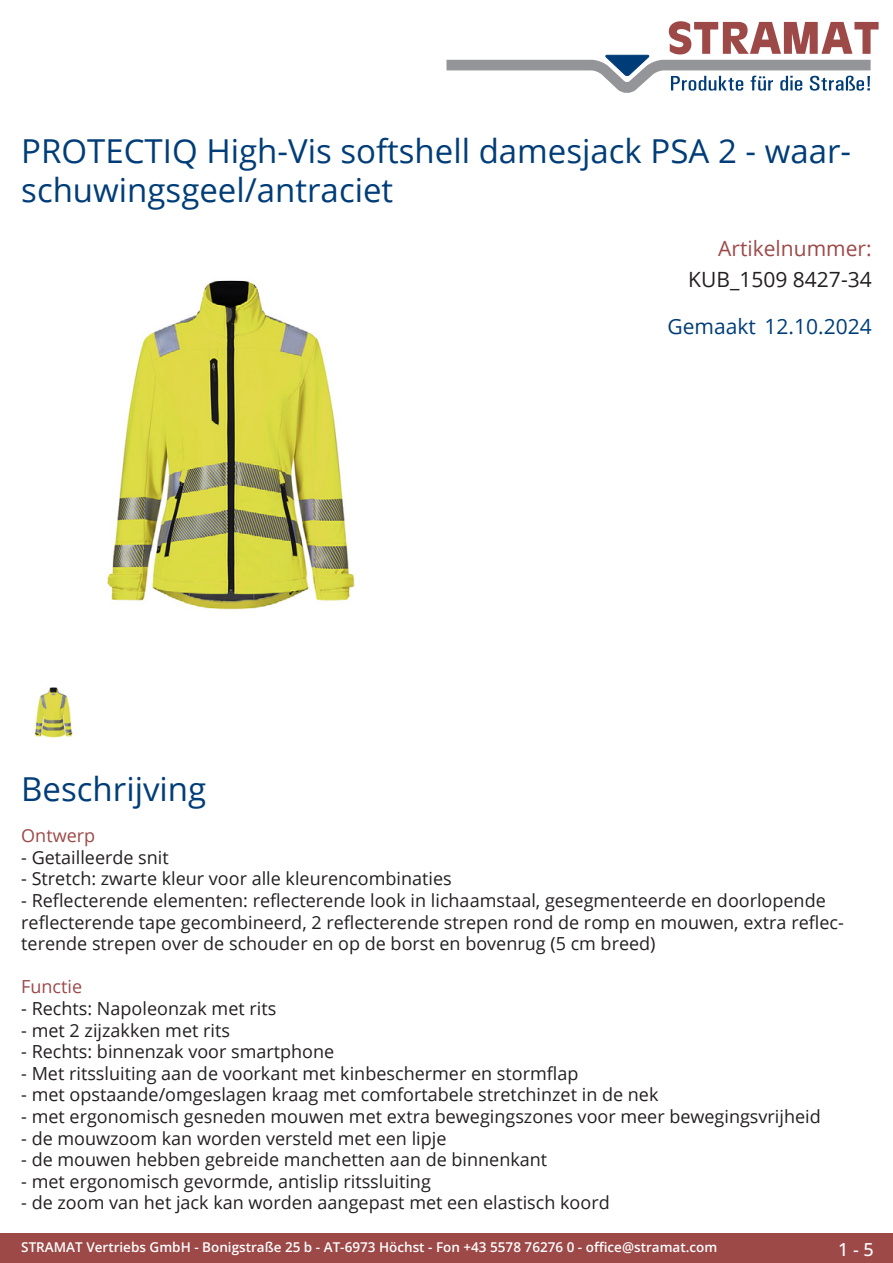
<style>
.page{position:relative;width:893px;height:1263px;background:#fff}
.page>*{position:absolute;margin:0;border:0;box-sizing:border-box;transform-origin:0 0}
.Produkttitel{font:33px/39.6px "Open Sans";color:#003d78}
.Erstellungsdatum{font:21px "Open Sans";color:#003d78}
.TechDaten_Inhalt{font:21px "Open Sans";color:#231f20}
.TechDaten_Überschrif{font:21px "Open Sans";color:#9c4948}
.Beschreibung_Text{font:18px/21.6px "Open Sans";color:#231f20}
.Beschreibung_Text-2{font:18px "Open Sans";color:#9c4948}
.t1{font:500 18px "Open Sans";color:#fff}
.t2{font:600 13.5px "Open Sans";color:#fff}
</style>
<div class="page">
<div style="left:0;top:1233px;width:893px;height:30px;background:#9c4948"></div>
<svg style="left:446px;top:21px;width:433px;height:72px"></svg>
<img style="left:107px;top:280px;width:248px;height:330px">
<img style="left:34px;top:687px;width:39px;height:51px">
<p class="Produkttitel" style="left:21px;top:130px;width:829px">PROTECTIQ High-Vis softshell damesjack PSA 2 - waar&shy;schuwingsgeel/antraciet</p>
<p class="TechDaten_Überschrif" style="left:718px;top:234px;width:155px">Artikelnummer:</p>
<p class="TechDaten_Inhalt" style="left:688px;top:265px;width:185px">KUB_1509 8427-34</p>
<p class="Erstellungsdatum" style="left:668px;top:312px;width:206px">Gemaakt 12.10.2024</p>
<p class="Produkttitel" style="left:21px;top:768px;width:186px">Beschrijving</p>
<p class="Beschreibung_Text-2" style="left:21px;top:823px;width:75px">Ontwerp</p>
<p class="Beschreibung_Text" style="left:21px;top:846px;width:149px">- Getailleerde snit</p>
<p class="Beschreibung_Text" style="left:21px;top:867px;width:432px">- Stretch: zwarte kleur voor alle kleurencombinaties</p>
<p class="Beschreibung_Text" style="left:21px;top:889px;width:823px">- Reflecterende elementen: reflecterende look in lichaamstaal, gesegmenteerde en doorlopende reflecterende tape gecombineerd, 2 reflecterende strepen rond de romp en mouwen, extra reflec&shy;terende strepen over de schouder en op de borst en bovenrug (5 cm breed)</p>
<p class="Beschreibung_Text-2" style="left:21px;top:974px;width:62px">Functie</p>
<p class="Beschreibung_Text" style="left:21px;top:997px;width:257px">- Rechts: Napoleonzak met rits</p>
<p class="Beschreibung_Text" style="left:21px;top:1019px;width:210px">- met 2 zijzakken met rits</p>
<p class="Beschreibung_Text" style="left:21px;top:1040px;width:315px">- Rechts: binnenzak voor smartphone</p>
<p class="Beschreibung_Text" style="left:21px;top:1062px;width:559px">- Met ritssluiting aan de voorkant met kinbeschermer en stormflap</p>
<p class="Beschreibung_Text" style="left:21px;top:1083px;width:639px">- met opstaande/omgeslagen kraag met comfortabele stretchinzet in de nek</p>
<p class="Beschreibung_Text" style="left:21px;top:1105px;width:801px">- met ergonomisch gesneden mouwen met extra bewegingszones voor meer bewegingsvrijheid</p>
<p class="Beschreibung_Text" style="left:21px;top:1127px;width:427px">- de mouwzoom kan worden versteld met een lipje</p>
<p class="Beschreibung_Text" style="left:21px;top:1148px;width:527px">- de mouwen hebben gebreide manchetten aan de binnenkant</p>
<p class="Beschreibung_Text" style="left:21px;top:1170px;width:411px">- met ergonomisch gevormde, antislip ritssluiting</p>
<p class="Beschreibung_Text" style="left:21px;top:1191px;width:590px">- de zoom van het jack kan worden aangepast met een elastisch koord</p>
<p class="t2" style="left:21px;top:1238px;width:698px">STRAMAT Vertriebs GmbH - Bonigstraße 25 b - AT-6973 Höchst - Fon +43 5578 76276 0 - office@stramat.com</p>
<p class="t1" style="left:838px;top:1237px;width:37px">1 - 5</p>
</div>
